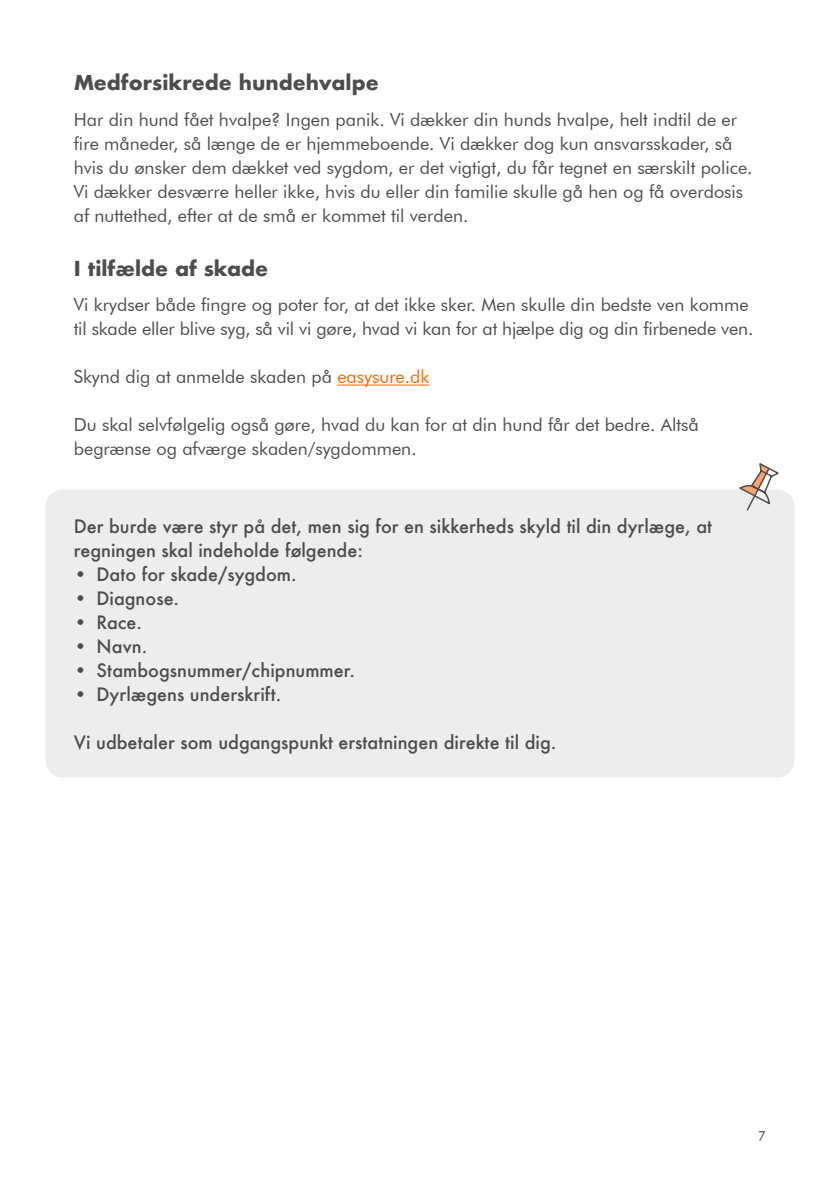
<style>
.page{position:relative;width:840px;height:1191px;background:#fff}
.page>*{position:absolute;margin:0;border:0;box-sizing:border-box;transform-origin:0 0}
.t1{font:700 20px "Futura";color:#4d4d4d}
.t2{font:18px/24px "Futura BT";color:#4d4d4d}
.t3{font:500 18px/24px "Futura";color:#4d4d4d}
.t4{font:14px "Futura BT";color:#4d4d4d}
.s1{color:#f60}
</style>
<div class="page">
<hr style="left:337px;top:384px;width:92px;height:1px;background:#f60">
<div style="left:45px;top:489px;width:749px;height:288px;background:#ededed;border-radius:17px"></div>
<svg style="left:735px;top:463px;width:45px;height:48px"></svg>
<p class="t1" style="left:74px;top:68px;width:306px">Medforsikrede hundehvalpe</p>
<p class="t2" style="left:74px;top:107px;width:680px">Har din hund fået hvalpe? Ingen panik. Vi dækker din hunds hvalpe, helt indtil de er fire måneder, så længe de er hjemmeboende. Vi dækker dog kun ansvarsskader, så hvis du ønsker dem dækket ved sygdom, er det vigtigt, du får tegnet en særskilt police.<br>Vi dækker desværre heller ikke, hvis du eller din familie skulle gå hen og få overdosis af nuttethed, efter at de små er kommet til verden.</p>
<p class="t1" style="left:74px;top:254px;width:196px">I tilfælde af skade</p>
<p class="t2" style="left:74px;top:292px;width:680px">Vi krydser både fingre og poter for, at det ikke sker. Men skulle din bedste ven komme til skade eller blive syg, så vil vi gøre, hvad vi kan for at hjælpe dig og din firbenede ven.</p>
<p class="t2" style="left:74px;top:364px;width:357px">Skynd dig at anmelde skaden på <span class="s1">easysure.dk</span></p>
<p class="t2" style="left:74px;top:412px;width:626px">Du skal selvfølgelig også gøre, hvad du kan for at din hund får det bedre. Altså begrænse og afværge skaden/sygdommen.</p>
<p class="t3" style="left:74px;top:514px;width:639px">Der burde være styr på det, men sig for en sikkerheds skyld til din dyrlæge, at regningen skal indeholde følgende:</p>
<p class="t3" style="left:74px;top:562px;width:224px">• Dato for skade/sygdom.</p>
<p class="t3" style="left:74px;top:586px;width:107px">• Diagnose.</p>
<p class="t3" style="left:74px;top:610px;width:70px">• Race.</p>
<p class="t3" style="left:74px;top:634px;width:75px">• Navn.</p>
<p class="t3" style="left:74px;top:658px;width:283px">• Stambogsnummer/chipnummer.</p>
<p class="t3" style="left:74px;top:682px;width:209px">• Dyrlægens underskrift.</p>
<p class="t3" style="left:74px;top:730px;width:484px">Vi udbetaler som udgangspunkt erstatningen direkte til dig.</p>
<p class="t4" style="left:757px;top:1127px;width:10px">7</p>
</div>
